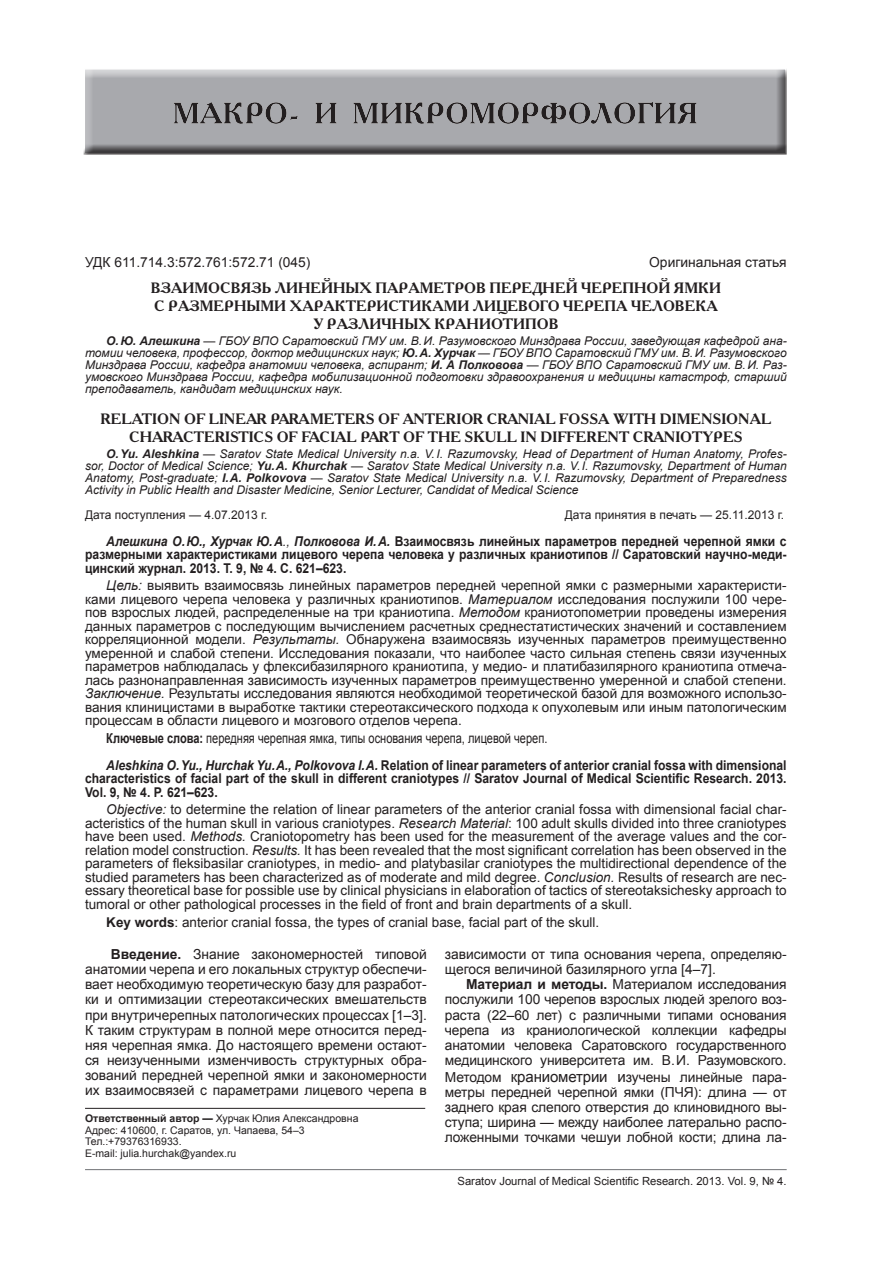
<style>
.page{position:relative;width:893px;height:1263px;background:#fff}
.page>*{position:absolute;margin:0;border:0;box-sizing:border-box;transform-origin:0 0}
.Заголовок_1_англ{font:700 15px/18px "Academy C";color:#231f20;text-align:center}
.Заголовок_1{font:700 15px/18px "Academy C";color:#231f20;text-align:center}
.Основной_текст{font:13.8px/15.1px "Arial";letter-spacing:-.01em;color:#231f20;text-align:justify}
.Ключевые_слова{font:13.8px "Arial";color:#231f20;scale:.8 1}
.УДК{font:13.8px "Arial";color:#231f20}
.Аннотация{font:13.5px/13.5px "Arial";color:#231f20;text-align:justify}
.Аннотация_англ{font:13.5px/13.5px "Arial";color:#231f20;text-align:justify}
.Ссылка_англ{font:700 13.5px/13.5px "Arial";color:#231f20;text-align:justify;scale:.9 1}
.Ссылка{font:700 13.5px/13.5px "Arial";color:#231f20;text-align:justify;scale:.9 1}
.Ключевые_слова_англ{font:13.5px "Arial";color:#231f20}
.Автор{font:italic 12px/12px "Arial";color:#231f20;text-align:justify}
.Автор_англ{font:italic 12px/12px "Arial";color:#231f20;text-align:justify}
.Дата{font:12px "Arial";color:#231f20}
.Колонтитул_нижний{font:11.25px "Arial";color:#231f20}
.ОтвРедактор{font:10.5px/11.6px "Arial";color:#231f20}
.s1{font-weight:700}
.s2{font-style:italic}
.s3{font-weight:400;font-style:italic}
.s4{font-size:15px}
</style>
<div class="page">
<hr style="left:85px;top:1169px;width:702px;height:1px;background:#808285">
<div style="left:83px;top:68px;width:705px;height:87px;background:#231f20;opacity:.75"></div>
<hr style="left:85px;top:1108px;width:340px;height:1px;background:#231f20">
<p class="УДК" style="left:85px;top:253px;width:227px">УДК 611.714.3:572.761:572.71 (045)</p>
<p class="УДК" style="left:649px;top:253px;width:139px">Оригинальная статья</p>
<p class="Заголовок_1" style="left:151px;top:278px;width:572px">ВЗАИМОСВЯЗЬ ЛИНЕЙНЫХ ПАРАМЕТРОВ ПЕРЕДНЕЙ ЧЕРЕПНОЙ ЯМКИ<br>С РАЗМЕРНЫМИ ХАРАКТЕРИСТИКАМИ ЛИЦЕВОГО ЧЕРЕПА ЧЕЛОВЕКА<br>У РАЗЛИЧНЫХ КРАНИОТИПОВ</p>
<p class="Автор" style="left:85px;top:335px;width:703px;text-indent:21px"><span class="s1">О.Ю. Алешкина</span> — ГБОУ ВПО Саратовский ГМУ им. В.И. Разумовского Минздрава России, заведующая кафедрой ана&shy;томии человека, профессор, доктор медицинских наук; <span class="s1">Ю.А. Хурчак</span> — ГБОУ ВПО Саратовский ГМУ им. В.И. Разумовского Минздрава России, кафедра анатомии человека, аспирант; <span class="s1">И. А Полковова</span> — ГБОУ ВПО Саратовский ГМУ им. В.И. Раз&shy;умовского Минздрава России, кафедра мобилизационной подготовки здравоохранения и медицины катастроф, старший преподаватель, кандидат медицинских наук.</p>
<p class="Заголовок_1_англ" style="left:100px;top:409px;width:672px">RELATION OF LINEAR PARAMETERS OF ANTERIOR CRANIAL FOSSA WITH DIMENSIONAL<br>CHARACTERISTICS OF FACIAL PART OF THE SKULL IN DIFFERENT CRANIOTYPES</p>
<p class="Автор_англ" style="left:85px;top:448px;width:703px;text-indent:21px"><span class="s1">O.Yu. Aleshkina</span> — Saratov State Medical University n.a. V.I. Razumovsky, Head of Department of Human Anatomy, Profes&shy;sor, Doctor of Medical Science; <span class="s1">Yu.A. Khurchak</span> — Saratov State Medical University n.a. V.I. Razumovsky, Department of Human Anatomy, Post-graduate; <span class="s1">I.A. Polkovova</span> — Saratov State Medical University n.a. V.I. Razumovsky, Department of Preparedness Activity in Public Health and Disaster Medicine, Senior Lecturer, Candidat of Medical Science</p>
<p class="Дата" style="left:85px;top:507px;width:184px">Дата поступления — 4.07.2013 г.</p>
<p class="Дата" style="left:565px;top:507px;width:221px">Дата принятия в печать — 25.11.2013 г.</p>
<p class="Ссылка" style="left:85px;top:534px;width:781px;text-indent:21px"><span class="s2">Алешкина О.Ю., Хурчак Ю.А</span><span class="s3">.,</span> <span class="s2">Полковова И.А.</span> Взаимосвязь линейных параметров передней черепной ямки с размерными характеристиками лицевого черепа человека у различных краниотипов // Саратовский научно-меди&shy;цинский журнал. 2013. Т. 9, № 4. С. 621–623.</p>
<p class="Аннотация" style="left:85px;top:579px;width:703px;text-indent:21px"><span class="s2">Цель:</span> выявить взаимосвязь линейных параметров передней черепной ямки с размерными характеристи&shy;ками лицевого черепа человека у различных краниотипов. <span class="s2">Материалом</span> исследования послужили 100 чере&shy;пов взрослых людей, распределенные на три краниотипа. <span class="s2">Методом</span> краниотопометрии проведены измерения данных параметров с последующим вычислением расчетных среднестатистических значений и составлением корреляционной модели. <span class="s2">Результаты.</span> Обнаружена взаимосвязь изученных параметров преимущественно умеренной и слабой степени. Исследования показали, что наиболее часто сильная степень связи изученных параметров наблюдалась у флексибазилярного краниотипа, у медио- и платибазилярного краниотипа отмеча&shy;лась разнонаправленная зависимость изученных параметров преимущественно умеренной и слабой степени.<br><span class="s2">Заключение.</span> Результаты исследования являются необходимой теоретической базой для возможного использо&shy;вания клиницистами в выработке тактики стереотаксического подхода к опухолевым или иным патологическим процессам в области лицевого и мозгового отделов черепа.</p>
<p class="Ключевые_слова" style="left:106px;top:729px;width:553px"><span class="s1">Ключевые слова:</span> передняя черепная ямка, типы основания черепа, лицевой череп.</p>
<p class="Ссылка_англ" style="left:85px;top:758px;width:781px;text-indent:21px"><span class="s2">Aleshkina O.Yu., Hurchak Yu.A., Polkovova I.A.</span> Relation of linear parameters of anterior cranial fossa with dimensional characteristics of facial part of the skull in different craniotypes // Saratov Journal of Medical Scientific Research. 2013.<br>Vol. 9, № 4. P. 621–623.</p>
<p class="Аннотация_англ" style="left:85px;top:803px;width:703px;text-indent:21px"><span class="s2">Objective:</span> to determine the relation of linear parameters of the anterior cranial fossa with dimensional facial char&shy;acteristics of the human skull in various craniotypes. <span class="s2">Research Material</span>: 100 adult skulls divided into three craniotypes have been used. <span class="s2">Methods.</span> Craniotopometry has been used for the measurement of the average values and the cor&shy;relation model construction. <span class="s2">Results.</span> It has been revealed that the most significant correlation has been observed in the parameters of fleksibasilar craniotypes, in medio- and platybasilar craniotypes the multidirectional dependence of the studied parameters has been characterized as of moderate and mild degree. <span class="s2">Conclusion.</span> Results of research are nec&shy;essary theoretical base for possible use by clinical physicians in elaboration of tactics of stereotaksichesky approach to tumoral or other pathological processes in the field of front and brain departments of a skull.</p>
<p class="Ключевые_слова_англ" style="left:106px;top:913px;width:494px"><span class="s1">Key words</span>: anterior cranial fossa, the types of cranial base, facial part of the skull.</p>
<p class="Основной_текст" style="left:85px;top:946px;width:343px;text-indent:21px"><sup>1</sup><span class="s1">Введение.</span> Знание закономерностей типовой анатомии черепа и его локальных структур обеспечи&shy;вает необходимую теоретическую базу для разработ&shy;ки и оптимизации стереотаксических вмешательств при внутричерепных патологических процессах [1–3].<br>К таким структурам в полной мере относится перед&shy;няя черепная ямка. До настоящего времени остают&shy;ся неизученными изменчивость структурных обра&shy;зований передней черепной ямки и закономерности их взаимосвязей с параметрами лицевого черепа в</p>
<p class="ОтвРедактор" style="left:85px;top:1113px;width:275px"><span class="s1">Ответственный автор —</span> Хурчак Юлия Александровна Адрес: 410600, г. Саратов, ул. Чапаева, 54–3<br>Тел.:+79376316933.<br>Е-mail: julia.hurchak@yandex.ru</p>
<p class="Основной_текст" style="left:445px;top:946px;width:343px">зависимости от типа основания черепа, определяю&shy;щегося величиной базилярного угла [4–7].</p>
<p class="Основной_текст" style="left:445px;top:977px;width:343px;text-indent:21px"><span class="s1">Материал и методы.</span> Материалом исследования послужили 100 черепов взрослых людей зрелого воз&shy;раста (22–60 лет) с различными типами основания черепа из краниологической коллекции кафедры анатомии человека Саратовского государственного медицинского университета им. В.И. Разумовского.</p>
<p class="Основной_текст" style="left:445px;top:1069px;width:343px">Методом <span class="s4">краниометрии и</span>зучены линейные пара&shy;метры передней черепной ямки (ПЧЯ): длина — от заднего края слепого отверстия до клиновидного вы&shy;ступа; ширина — между наиболее латерально распо&shy;ложенными точками чешуи лобной кости; длина ла-</p>
<p class="Колонтитул_нижний" style="left:458px;top:1174px;width:331px">Saratov Journal of Medical Scientific Research. 2013. Vol. 9, № 4.</p>
</div>
